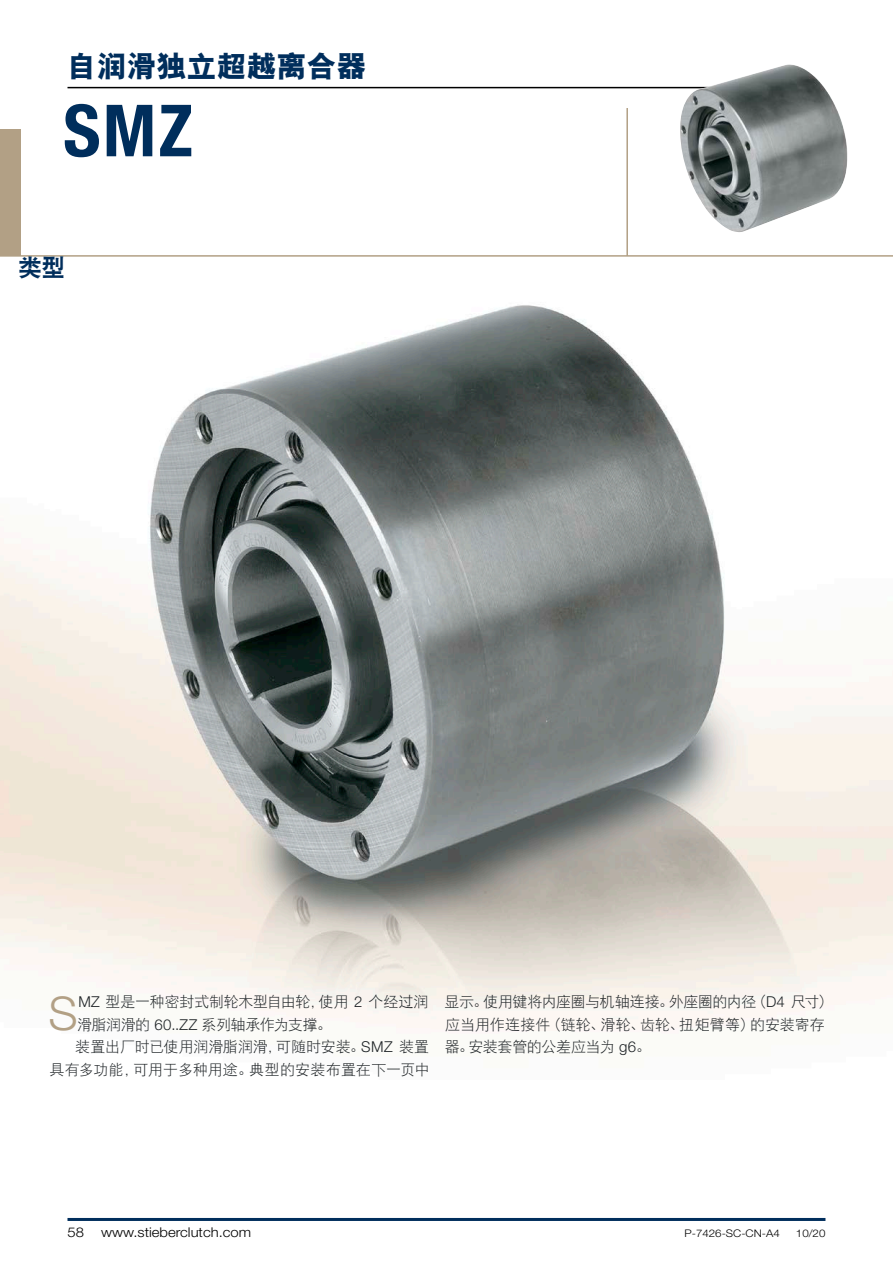
<style>
.page{position:relative;width:893px;height:1263px;background:#fff}
.page>*{position:absolute;margin:0;border:0;box-sizing:border-box;transform-origin:0 0}
.t1{font:700 condensed 72px "Helvetica Neue LT Std";color:#002e5c}
.t2{font:300 46.5px "Helvetica Neue LT Std";color:#b2a085}
.t3{font:30px "H Yb 9 gj";color:#002e5c}
.t4{font:24px "DFP Hei W9";color:#002e5c}
.t5{font:15px/22.5px "DFP Hei W3";letter-spacing:-.015em;color:#1f2427}
.t6{font:15px "DFP Hei W3";letter-spacing:.005em;color:#1f2427}
.t7{font:15px "DFP Hei W3";letter-spacing:-.035em;color:#1f2427}
.t8{font:300 13.5px "Helvetica Neue LT Std";color:#000;scale:1.1 1}
.t9{font:300 10.5px "Helvetica Neue LT Std";color:#000;scale:1.1 1}
.s1{font-family:"Helvetica Neue LT Std";font-weight:300}
</style>
<div class="page">
<hr style="left:68px;top:87px;width:756px;height:1px;background:#000">
<img style="left:0;top:305px;width:893px;height:726px">
<hr style="left:626px;top:108px;width:2px;height:148px;background:#b2a085">
<hr style="left:0;top:255px;width:893px;height:2px;background:#b2a085">
<img style="left:679px;top:64px;width:169px;height:168px">
<hr style="left:68px;top:1218px;width:757px;height:3px;background:#002e5c">
<div style="left:0;top:129px;width:20px;height:127px;background:#b2a085"></div>
<h3 class="t3" style="left:67px;top:51px;width:301px">自润滑独立超越离合器</h3>
<h1 class="t1" style="left:63px;top:87px;width:131px">SMZ</h1>
<h3 class="t4" style="left:18px;top:254px;width:49px">类型</h3>
<h2 class="t2" style="left:48px;top:985px;width:31px">S</h2>
<p class="t5" style="left:78px;top:990px;width:351px"><span class="s1">MZ</span> 型是一种密封式制轮木型自由轮，使用 <span class="s1">2</span> 个经过润</p>
<p class="t7" style="left:77px;top:1016px;width:256px">滑脂润滑的 <span class="s1">60..ZZ</span> 系列轴承作为支撑。</p>
<p class="t5" style="left:75px;top:1035px;width:355px">装置出厂时已使用润滑脂润滑，可随时安装。<span class="s1">SMZ</span> 装置</p>
<p class="t6" style="left:49px;top:1061px;width:382px">具有多功能，可用于多种用途。典型的安装布置在下一页中</p>
<p class="t5" style="left:445px;top:990px;width:390px">显示。使用键将内座圈与机轴连接。外座圈的内径（<span class="s1">D4</span> 尺寸）应当用作连接件（链轮、滑轮、齿轮、扭矩臂等）的安装寄存器。安装套管的公差应当为 <span class="s1">g6</span>。</p>
<p class="t8" style="left:68px;top:1223px;width:17px">58</p>
<p class="t8" style="left:101px;top:1223px;width:138px">www.stieberclutch.com</p>
<p class="t9" style="left:684px;top:1226px;width:88px">P-7426-SC-CN-A4</p>
<p class="t9" style="left:796px;top:1226px;width:28px">10/20</p>
</div>
